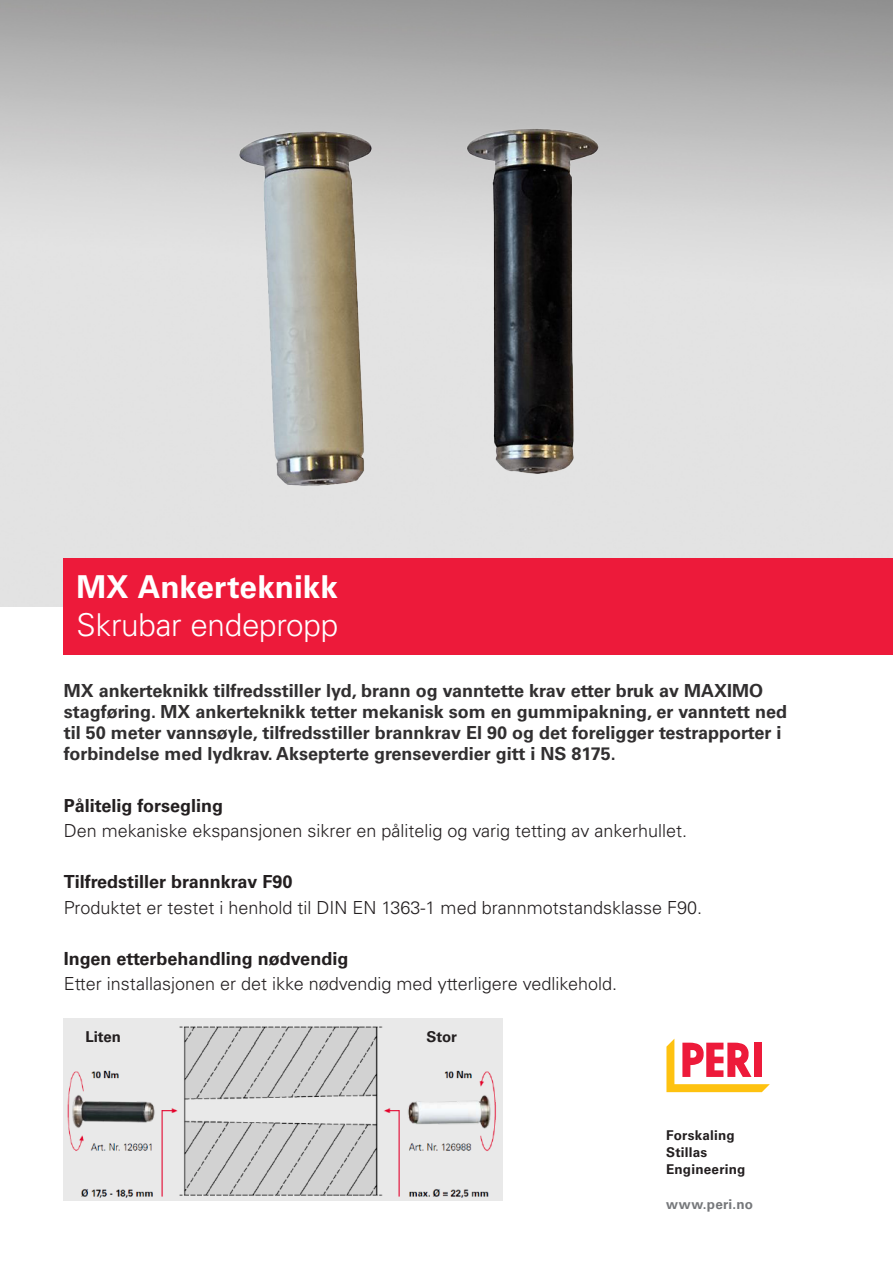
<style>
.page{position:relative;width:893px;height:1263px;background:#fff}
.page>*{position:absolute;margin:0;border:0;box-sizing:border-box;transform-origin:0 0}
.P_21pt_headline_bold{font:300 31.5px/37.5px "Univers LT Pro";letter-spacing:-.01em;color:#fff}
.t1{font:700 18px/21px "Univers LT Pro";color:#312f30}
.t2{font:300 18px/25.5px "Univers LT Pro";color:#231f20}
.t3{font:700 18px "Univers LT Pro";color:#231f20}
.t4{font:700 15px "Univers LT Pro";color:#231f20}
.P_9pt_text_bold_blac{font:700 13.5px "Univers LT Pro";letter-spacing:.015em;color:#231f20}
.P_9pt_text_bold_grey{font:700 13.5px "Univers LT Pro";letter-spacing:.02em;color:#76787b}
.s1{font-weight:700}
</style>
<div class="page">
<img style="left:0;top:0;width:893px;height:607px">
<div style="left:64px;top:559px;width:829px;height:96px;background:#ed1a3a"></div>
<svg style="left:666px;top:1039px;width:104px;height:53px"></svg>
<div style="left:754px;top:1043px;width:8px;height:34px;background:#ed1a3a"></div>
<img style="left:112px;top:108px;width:661px;height:398px">
<img style="left:64px;top:1018px;width:438px;height:182px">
<p class="P_21pt_headline_bold" style="left:77px;top:569px;width:263px"><span class="s1">MX Ankerteknikk<br></span>Skrubar endepropp</p>
<p class="t1" style="left:64px;top:681px;width:725px">MX ankerteknikk tilfredsstiller lyd, brann og vanntette krav etter bruk av MAXIMO stagføring. MX ankerteknikk tetter mekanisk som en gummipakning, er vanntett ned til 50 meter vannsøyle, tilfredsstiller brannkrav El 90 og det foreligger testrapporter i forbindelse med lydkrav. Aksepterte grenseverdier gitt i NS 8175.</p>
<p class="t3" style="left:64px;top:795px;width:161px">Pålitelig forsegling</p>
<p class="t2" style="left:64px;top:818px;width:625px">Den mekaniske ekspansjonen sikrer en pålitelig og varig tetting av ankerhullet.</p>
<p class="t2" style="left:64px;top:869px;width:640px"><span class="s1">Tilfredstiller brannkrav F90<br></span>Produktet er testet i henhold til DIN EN 1363-1 med brannmotstandsklasse F90.</p>
<p class="t3" style="left:64px;top:948px;width:286px">Ingen etterbehandling nødvendig</p>
<p class="t2" style="left:64px;top:971px;width:555px">Etter installasjonen er det ikke nødvendig med ytterligere vedlikehold.</p>
<p class="t4" style="left:85px;top:1028px;width:37px">Liten</p>
<p class="t4" style="left:427px;top:1028px;width:32px">Stor</p>
<p class="P_9pt_text_bold_blac" style="left:666px;top:1127px;width:70px">Forskaling</p>
<p class="P_9pt_text_bold_blac" style="left:666px;top:1144px;width:43px">Stillas</p>
<p class="P_9pt_text_bold_blac" style="left:666px;top:1162px;width:81px">Engineering</p>
<p class="P_9pt_text_bold_grey" style="left:666px;top:1196px;width:89px">www.peri.no</p>
</div>
